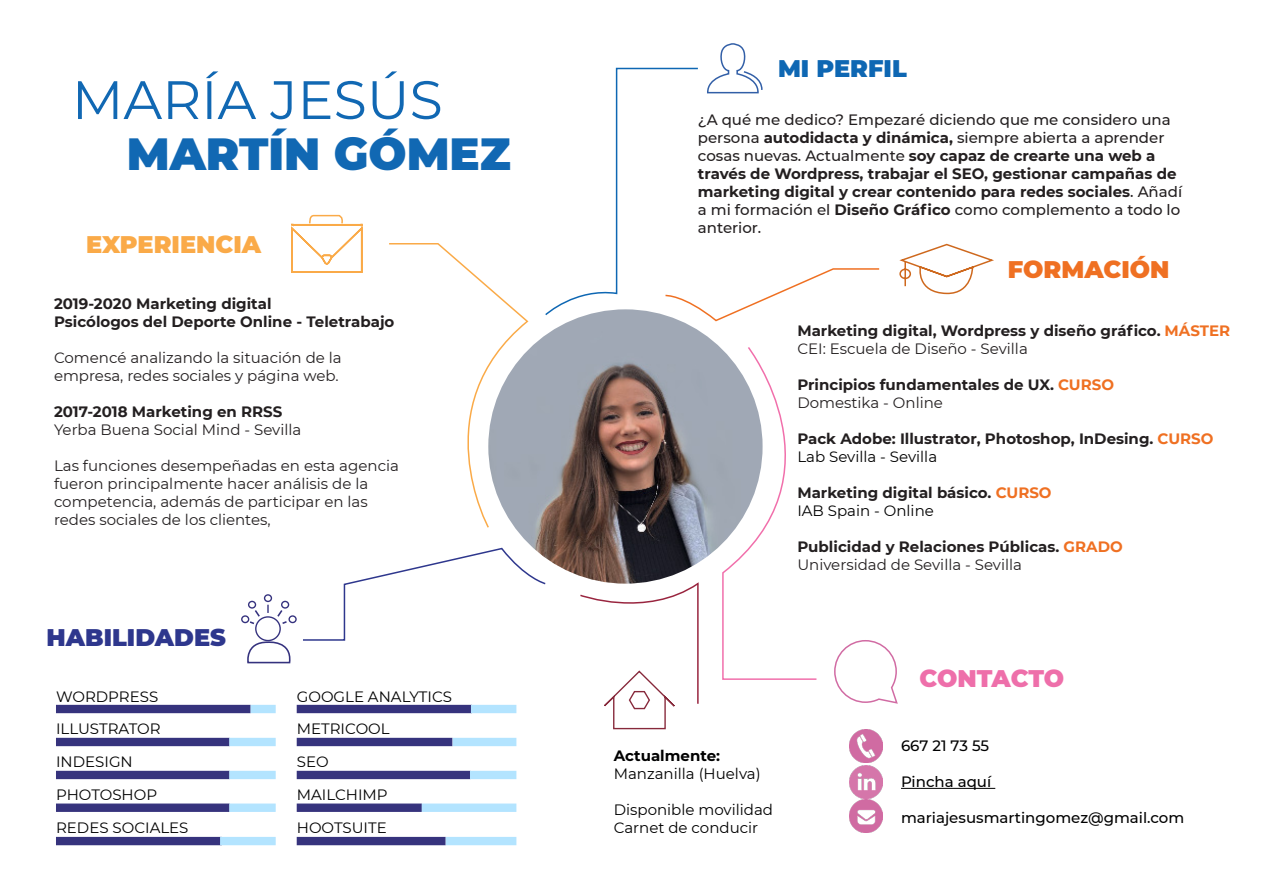
<style>
.page{position:relative;width:1263px;height:893px;background:#fff}
.page>*{position:absolute;margin:0;border:0;box-sizing:border-box;transform-origin:0 0}
.t1{font:54px "Montserrat";color:#1168b3}
.t2{font:900 45px "Montserrat";color:#1168b3}
.titulos{font:900 24px "Montserrat";color:#2e378d}
.titulos-2{font:900 24px "Montserrat";color:#faaa48}
.titulos-3{font:900 24px "Montserrat";color:#ef7022}
.titulos-4{font:900 24px "Montserrat";color:#0e67b3}
.titulos-5{font:900 24px "Montserrat";letter-spacing:-.01em;color:#ee6faa}
.COSAS_IMPORTANTES{font:700 15px/18px "Montserrat";color:#231f20}
.COSAS_IMPORTANTES-2{font:15px/18px "Montserrat";color:#231f20}
.textos{font:15px "Montserrat";color:#000001}
.Estilo_de_párrafo_1{font:500 15px "Montserrat";color:#000001}
.COSAS_IMPORTANTES-3{font:15px "Montserrat";color:#000001}
.textos-2{font:700 15px "Montserrat";color:#000001}
.s1{font-weight:500}
.s2{color:#ef7022}
</style>
<div class="page">
<img style="left:488px;top:309px;width:274px;height:275px;border-radius:137px">
<svg style="left:545px;top:43px;width:335px;height:279px"></svg>
<svg style="left:899px;top:243px;width:95px;height:52px"></svg>
<svg style="left:721px;top:347px;width:177px;height:357px"></svg>
<img style="left:849px;top:729px;width:33px;height:33px">
<img style="left:849px;top:766px;width:33px;height:67px">
<hr style="left:901px;top:788px;width:94px;height:1px;background:#000001">
<svg style="left:580px;top:581px;width:119px;height:149px"></svg>
<svg style="left:241px;top:547px;width:306px;height:117px"></svg>
<div style="left:56px;top:705px;width:195px;height:8px;background:#36337d"></div>
<div style="left:251px;top:705px;width:25px;height:8px;background:#b3e4ff"></div>
<div style="left:297px;top:705px;width:175px;height:8px;background:#36337d"></div>
<div style="left:471px;top:705px;width:45px;height:8px;background:#b3e4ff"></div>
<div style="left:56px;top:738px;width:174px;height:8px;background:#36337d"></div>
<div style="left:229px;top:738px;width:47px;height:8px;background:#b3e4ff"></div>
<div style="left:297px;top:738px;width:155px;height:8px;background:#36337d"></div>
<div style="left:453px;top:738px;width:63px;height:8px;background:#b3e4ff"></div>
<div style="left:56px;top:771px;width:174px;height:8px;background:#36337d"></div>
<div style="left:229px;top:771px;width:47px;height:8px;background:#b3e4ff"></div>
<div style="left:297px;top:771px;width:173px;height:8px;background:#36337d"></div>
<div style="left:470px;top:771px;width:46px;height:8px;background:#b3e4ff"></div>
<div style="left:56px;top:803px;width:174px;height:9px;background:#36337d;border:1px solid #36337d"></div>
<div style="left:229px;top:803px;width:47px;height:9px;background:#b3e4ff;border:1px solid #b3e4ff"></div>
<div style="left:56px;top:837px;width:166px;height:8px;background:#36337d"></div>
<div style="left:220px;top:837px;width:56px;height:8px;background:#b3e4ff"></div>
<div style="left:297px;top:803px;width:125px;height:9px;background:#36337d;border:1px solid #36337d"></div>
<div style="left:422px;top:803px;width:94px;height:9px;background:#b3e4ff;border:1px solid #b3e4ff"></div>
<div style="left:297px;top:837px;width:149px;height:8px;background:#36337d"></div>
<div style="left:446px;top:837px;width:70px;height:8px;background:#b3e4ff"></div>
<svg style="left:389px;top:243px;width:141px;height:286px"></svg>
<svg style="left:291px;top:215px;width:72px;height:58px"></svg>
<p class="t1" style="left:72px;top:63px;width:372px">MARÍA JESÚS</p>
<p class="t2" style="left:127px;top:120px;width:386px">MARTÍN GÓMEZ</p>
<p class="titulos-2" style="left:86px;top:227px;width:176px">EXPERIENCIA</p>
<p class="COSAS_IMPORTANTES" style="left:54px;top:294px;width:219px">2019-2020 Marketing digital</p>
<p class="COSAS_IMPORTANTES" style="left:54px;top:312px;width:342px">Psicólogos del Deporte Online - Teletrabajo</p>
<p class="COSAS_IMPORTANTES-2" style="left:54px;top:348px;width:289px">Comencé analizando la situación de la empresa, redes sociales y página web.</p>
<p class="COSAS_IMPORTANTES" style="left:54px;top:402px;width:230px">2017-2018 Marketing en RRSS</p>
<p class="COSAS_IMPORTANTES-2" style="left:54px;top:420px;width:249px">Yerba Buena Social Mind - Sevilla</p>
<p class="COSAS_IMPORTANTES-2" style="left:54px;top:456px;width:346px">Las funciones desempeñadas en esta agencia fueron principalmente hacer análisis de la competencia, además de participar en las redes sociales de los clientes,</p>
<p class="titulos" style="left:47px;top:620px;width:181px">HABILIDADES</p>
<p class="textos" style="left:56px;top:686px;width:104px">WORDPRESS</p>
<p class="textos" style="left:297px;top:686px;width:157px">GOOGLE ANALYTICS</p>
<p class="textos" style="left:56px;top:719px;width:106px">ILLUSTRATOR</p>
<p class="textos" style="left:297px;top:719px;width:94px">METRICOOL</p>
<p class="textos" style="left:56px;top:752px;width:78px">INDESIGN</p>
<p class="textos" style="left:297px;top:752px;width:33px">SEO</p>
<p class="textos" style="left:56px;top:784px;width:103px">PHOTOSHOP</p>
<p class="textos" style="left:56px;top:818px;width:134px">REDES SOCIALES</p>
<p class="textos" style="left:297px;top:784px;width:92px">MAILCHIMP</p>
<p class="textos" style="left:297px;top:818px;width:91px">HOOTSUITE</p>
<p class="titulos-4" style="left:778px;top:51px;width:130px">MI PERFIL</p>
<p class="COSAS_IMPORTANTES" style="left:698px;top:110px;width:486px"><span class="s1">¿A qué me dedico? Empezaré diciendo que me considero una persona</span> autodidacta y dinámica, <span class="s1">siempre abierta a aprender cosas nuevas. Actualmente</span> soy capaz de crearte una web a través de Wordpress, trabajar el SEO, gestionar campañas de marketing digital y crear contenido para redes sociales<span class="s1">. Añadí a mi formación el</span> Diseño Gráfico <span class="s1">como complemento a todo lo anterior.</span></p>
<p class="titulos-3" style="left:1008px;top:251px;width:163px">FORMACIÓN</p>
<p class="COSAS_IMPORTANTES" style="left:797px;top:321px;width:434px">Marketing digital, Wordpress y diseño gráfico. <span class="s2">MÁSTER</span></p>
<p class="COSAS_IMPORTANTES-2" style="left:797px;top:339px;width:232px">CEI: Escuela de Diseño - Sevilla</p>
<p class="COSAS_IMPORTANTES" style="left:797px;top:375px;width:318px">Principios fundamentales de UX. <span class="s2">CURSO</span></p>
<p class="COSAS_IMPORTANTES-2" style="left:797px;top:393px;width:147px">Domestika - Online</p>
<p class="COSAS_IMPORTANTES" style="left:797px;top:429px;width:418px">Pack Adobe: Illustrator, Photoshop, InDesing. <span class="s2">CURSO</span></p>
<p class="COSAS_IMPORTANTES-3" style="left:797px;top:446px;width:141px">Lab Sevilla - Sevilla</p>
<p class="COSAS_IMPORTANTES" style="left:797px;top:483px;width:256px">Marketing digital básico. <span class="s2">CURSO</span></p>
<p class="textos" style="left:797px;top:500px;width:138px">IAB Spain - Online</p>
<p class="COSAS_IMPORTANTES" style="left:797px;top:537px;width:327px">Publicidad y Relaciones Públicas. <span class="s2">GRADO</span></p>
<p class="COSAS_IMPORTANTES-2" style="left:797px;top:555px;width:226px">Universidad de Sevilla - Sevilla</p>
<p class="textos-2" style="left:614px;top:744px;width:108px">Actualmente:</p>
<p class="textos" style="left:614px;top:763px;width:148px">Manzanilla (Huelva)</p>
<p class="textos" style="left:614px;top:799px;width:161px">Disponible movilidad</p>
<p class="textos" style="left:614px;top:817px;width:146px">Carnet de conducir</p>
<p class="titulos-5" style="left:919px;top:660px;width:146px">CONTACTO</p>
<p class="Estilo_de_párrafo_1" style="left:901px;top:735px;width:90px">667 21 73 55</p>
<p class="Estilo_de_párrafo_1" style="left:901px;top:771px;width:92px">Pincha aquí</p>
<p class="Estilo_de_párrafo_1" style="left:901px;top:807px;width:285px">mariajesusmartingomez@gmail.com</p>
</div>
